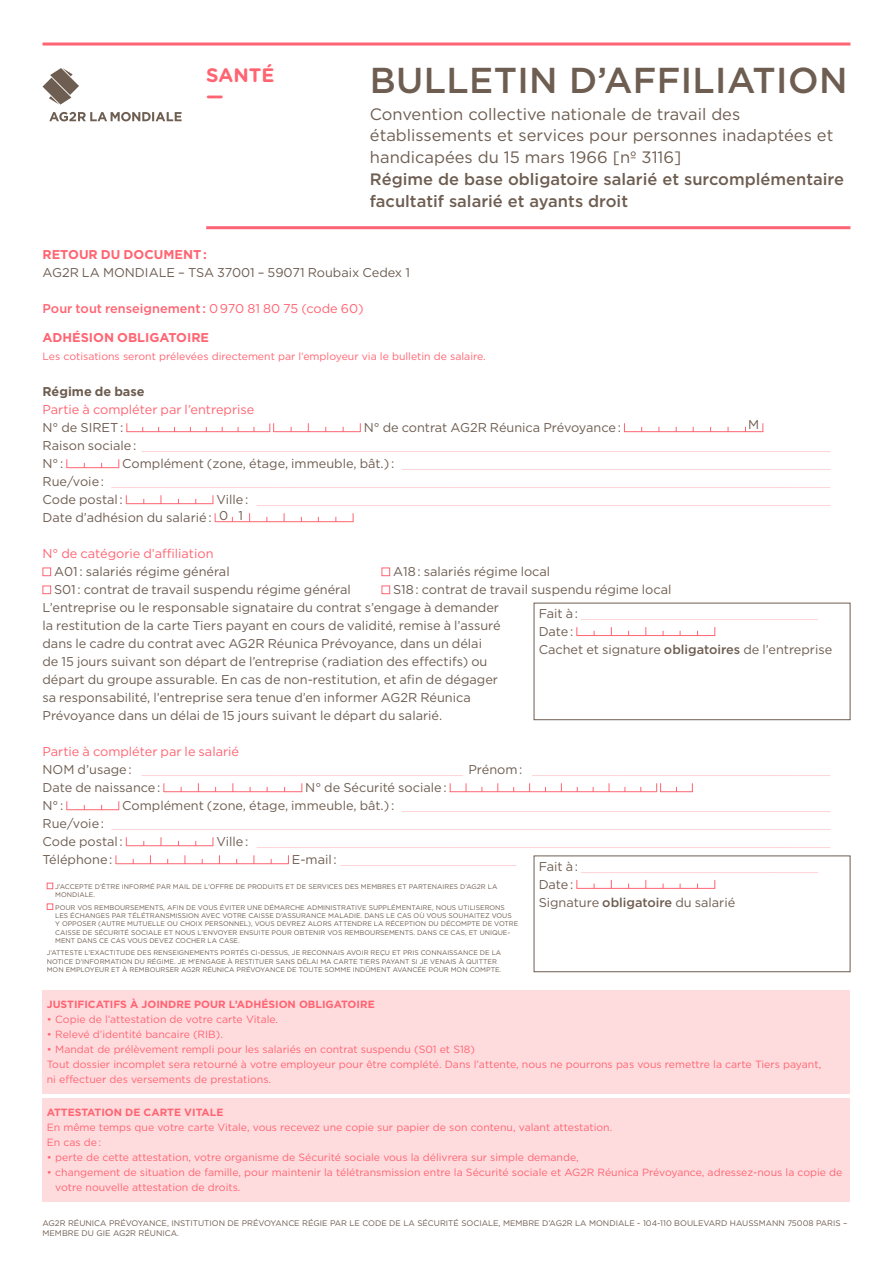
<style>
.page{position:relative;width:893px;height:1263px;background:#fff}
.page>*{position:absolute;margin:0;border:0;box-sizing:border-box;transform-origin:0 0}
.t1{font:500 36px "Gotham";letter-spacing:.01em;color:#6e5d51}
.t2{font:700 19.5px/21px "Gotham Rounded";color:#ff6472}
.t3{font:16.5px/21.8px "Gotham";color:#6e5d51}
.t4{font:500 16.5px/21.8px "Gotham";color:#6e5d51}
.t5{font:12.75px/18px "Gotham";color:#fecace}
.t6{font:12.75px/18px "Gotham";color:#6e5d51}
.t7{font:12.75px "Gotham";color:#ff6472}
.t8{font:500 12.75px "Gotham";color:#ff6472}
.t9{font:700 12.75px "Gotham";color:#ff6472}
.t10{font:700 12.75px "Gotham";color:#6e5d51}
.t11{font:10.5px/15px "Gotham";color:#ff6472}
.t12{font:700 10.5px "Gotham";color:#ff6472}
.t13{font:8.1px/10.5px "Gotham";color:#6e5d51}
.t14{font:6.75px/8.2px "Gotham";color:#6e5d51}
.s1{font-weight:400}
.s2{color:#6e5d51}
.s3{color:#ff6472}
.s4{color:#fecace}
.s5{font-weight:500}
.s6{font-weight:500;color:#6e5d51}
</style>
<div class="page">
<hr style="left:43px;top:43px;width:807px;height:3px;background:#ff6472">
<hr style="left:206px;top:226px;width:644px;height:3px;background:#ff6472">
<div style="left:43px;top:990px;width:807px;height:104px;background:#fedcde"></div>
<div style="left:43px;top:1098px;width:807px;height:103px;background:#fedcde"></div>
<hr style="left:126px;top:431px;width:144px;height:1px;background:#ff6472">
<hr style="left:273px;top:431px;width:87px;height:1px;background:#ff6472">
<svg style="left:269px;top:423px;width:5px;height:9px"></svg>
<hr style="left:624px;top:431px;width:139px;height:1px;background:#ff6472">
<hr style="left:67px;top:467px;width:52px;height:1px;background:#ff6472">
<hr style="left:126px;top:503px;width:87px;height:1px;background:#ff6472">
<hr style="left:215px;top:521px;width:138px;height:1px;background:#ff6472">
<div style="left:43px;top:567px;width:8px;height:9px;background:#fff;border:1px solid #ff6472"></div>
<div style="left:382px;top:567px;width:8px;height:9px;background:#fff;border:1px solid #ff6472"></div>
<div style="left:43px;top:585px;width:8px;height:9px;background:#fff;border:1px solid #ff6472"></div>
<div style="left:382px;top:585px;width:8px;height:9px;background:#fff;border:1px solid #ff6472"></div>
<hr style="left:164px;top:791px;width:138px;height:1px;background:#ff6472">
<hr style="left:450px;top:791px;width:207px;height:1px;background:#ff6472">
<hr style="left:660px;top:791px;width:33px;height:1px;background:#ff6472">
<svg style="left:656px;top:783px;width:5px;height:9px"></svg>
<hr style="left:67px;top:809px;width:52px;height:1px;background:#ff6472">
<hr style="left:126px;top:845px;width:87px;height:1px;background:#ff6472">
<hr style="left:116px;top:863px;width:173px;height:1px;background:#ff6472">
<svg style="left:47px;top:883px;width:6px;height:6px"></svg>
<svg style="left:47px;top:903px;width:6px;height:7px"></svg>
<hr style="left:577px;top:635px;width:138px;height:1px;background:#ff6472">
<div style="left:534px;top:603px;width:316px;height:117px;border:1px solid #6e5d51"></div>
<hr style="left:577px;top:888px;width:138px;height:1px;background:#ff6472">
<div style="left:534px;top:855px;width:316px;height:117px;border:1px solid #6e5d51"></div>
<svg style="left:43px;top:68px;width:139px;height:53px"></svg>
<h2 class="t2" style="left:206px;top:64px;width:70px">SANTÉ —</h2>
<h1 class="t1" style="left:370px;top:57px;width:479px">BULLETIN D’AFFILIATION</h1>
<p class="t3" style="left:370px;top:102px;width:465px">Convention collective nationale de travail des établissements et services pour personnes inadaptées et handicapées du 15 mars 1966 [nº 3116]</p>
<p class="t4" style="left:370px;top:168px;width:476px">Régime de base obligatoire salarié et surcomplémentaire facultatif salarié et ayants droit</p>
<p class="t9" style="left:43px;top:246px;width:166px">RETOUR DU DOCUMENT :</p>
<p class="t6" style="left:43px;top:263px;width:369px">AG2R LA MONDIALE – TSA 37001 – 59071 Roubaix Cedex 1</p>
<p class="t8" style="left:43px;top:300px;width:323px">Pour tout renseignement : <span class="s1">0 970 81 80 75 (code 60)</span></p>
<p class="t9" style="left:43px;top:329px;width:168px">ADHÉSION OBLIGATOIRE</p>
<p class="t11" style="left:43px;top:349px;width:445px">Les cotisations seront prélevées directement par l’employeur via le bulletin de salaire.</p>
<p class="t10" style="left:43px;top:383px;width:104px">Régime de base</p>
<p class="t7" style="left:43px;top:401px;width:213px">Partie à compléter par l’entreprise</p>
<p class="t6" style="left:43px;top:418px;width:82px">N° de SIRET :</p>
<p class="t6" style="left:748px;top:415px;width:13px">M</p>
<p class="t5" style="left:43px;top:418px;width:789px;text-indent:321px"><span class="s2">N° de contrat AG2R Réunica Prévoyance :<br>Raison sociale :</span> __________________________________________________________________________________________<br><span class="s2">N° :</span></p>
<p class="t5" style="left:43px;top:454px;width:789px;text-align:justify;text-indent:80px"><span class="s2">Complément (zone, étage, immeuble, bât.) :</span> ________________________________________________________ <span class="s2">Rue/voie :</span> ______________________________________________________________________________________________ <span class="s2">Code postal :</span></p>
<p class="t5" style="left:216px;top:490px;width:616px"><span class="s2">Ville :</span> ___________________________________________________________________________</p>
<p class="t6" style="left:219px;top:506px;width:25px">0 1</p>
<p class="t6" style="left:43px;top:508px;width:171px">Date d’adhésion du salarié :</p>
<p class="t7" style="left:43px;top:545px;width:173px">N° de catégorie d’affiliation</p>
<p class="t6" style="left:54px;top:562px;width:177px">A01 : salariés régime général</p>
<p class="t6" style="left:393px;top:562px;width:159px">A18 : salariés régime local</p>
<p class="t6" style="left:54px;top:580px;width:298px">S01 : contrat de travail suspendu régime général</p>
<p class="t6" style="left:43px;top:580px;width:630px;text-indent:351px">S18 : contrat de travail suspendu régime local L’entreprise ou le responsable signataire du contrat s’engage à demander<br>la restitution de la carte Tiers payant en cours de validité, remise à l’assuré<br>dans le cadre du contrat avec AG2R Réunica Prévoyance, dans un délai<br>de 15 jours suivant son départ de l’entreprise (radiation des effectifs) ou<br>départ du groupe assurable. En cas de non-restitution, et afin de dégager<br>sa responsabilité, l’entreprise sera tenue d’en informer AG2R Réunica<br>Prévoyance dans un délai de 15 jours suivant le départ du salarié.</p>
<p class="t5" style="left:43px;top:742px;width:789px"><span class="s3">Partie à compléter par le salarié<br></span><span class="s2">NOM d’usage :</span> __________________________________________ <span class="s2">Prénom :</span> _______________________________________<br><span class="s2">Date de naissance :</span></p>
<p class="t6" style="left:539px;top:604px;width:295px">Fait à : <span class="s4">_______________________________<br></span>Date :<br>Cachet et signature <span class="s5">obligatoires</span> de l’entreprise</p>
<p class="t6" style="left:305px;top:778px;width:143px">N° de Sécurité sociale :</p>
<p class="t5" style="left:43px;top:796px;width:789px;text-align:justify;text-indent:80px"><span class="s2">Complément (zone, étage, immeuble, bât.) :</span> ________________________________________________________ <span class="s2">Rue/voie :</span> ______________________________________________________________________________________________ <span class="s2">Code postal :</span></p>
<p class="t6" style="left:43px;top:796px;width:22px">N° :</p>
<p class="t5" style="left:216px;top:832px;width:616px"><span class="s2">Ville :</span> ___________________________________________________________________________</p>
<p class="t6" style="left:43px;top:850px;width:71px">Téléphone :</p>
<p class="t5" style="left:292px;top:850px;width:226px"><span class="s2">E-mail :</span> _______________________</p>
<p class="t14" style="left:55px;top:882px;width:444px">J’ACCEPTE D’ÊTRE INFORMÉ PAR MAIL DE L’OFFRE DE PRODUITS ET DE SERVICES DES MEMBRES ET PARTENAIRES D’AG2R LA<br>MONDIALE.</p>
<p class="t14" style="left:55px;top:903px;width:465px">POUR VOS REMBOURSEMENTS, AFIN DE VOUS ÉVITER UNE DÉMARCHE ADMINISTRATIVE SUPPLÉMENTAIRE, NOUS UTILISERONS LES ÉCHANGES PAR TÉLÉTRANSMISSION AVEC VOTRE CAISSE D’ASSURANCE MALADIE. DANS LE CAS OÙ VOUS SOUHAITEZ VOUS<br>Y OPPOSER (AUTRE MUTUELLE OU CHOIX PERSONNEL), VOUS DEVREZ ALORS ATTENDRE LA RÉCEPTION DU DÉCOMPTE DE VOTRE CAISSE DE SÉCURITÉ SOCIALE ET NOUS L’ENVOYER ENSUITE POUR OBTENIR VOS REMBOURSEMENTS. DANS CE CAS, ET UNIQUE-MENT DANS CE CAS VOUS DEVEZ COCHER LA CASE.</p>
<p class="t14" style="left:47px;top:949px;width:456px">J’ATTESTE L’EXACTITUDE DES RENSEIGNEMENTS PORTÉS CI-DESSUS, JE RECONNAIS AVOIR REÇU ET PRIS CONNAISSANCE DE LA<br>NOTICE D’INFORMATION DU RÉGIME. JE M’ENGAGE À RESTITUER SANS DÉLAI MA CARTE TIERS PAYANT SI JE VENAIS À QUITTER<br>MON EMPLOYEUR ET À REMBOURSER AG2R RÉUNICA PRÉVOYANCE DE TOUTE SOMME INDÛMENT AVANCÉE POUR MON COMPTE.</p>
<p class="t12" style="left:47px;top:997px;width:329px">JUSTIFICATIFS À JOINDRE POUR L’ADHÉSION OBLIGATOIRE</p>
<p class="t11" style="left:47px;top:1012px;width:233px">• Copie de l’attestation de votre carte Vitale.</p>
<p class="t11" style="left:47px;top:1027px;width:178px">• Relevé d’identité bancaire (RIB).</p>
<p class="t11" style="left:47px;top:1042px;width:776px">• Mandat de prélèvement rempli pour les salariés en contrat suspendu (S01 et S18)<br>Tout dossier incomplet sera retourné à votre employeur pour être complété. Dans l’attente, nous ne pourrons pas vous remettre la carte Tiers payant, ni effectuer des versements de prestations.</p>
<p class="t12" style="left:47px;top:1105px;width:178px">ATTESTATION DE CARTE VITALE</p>
<p class="t11" style="left:47px;top:1120px;width:567px">En même temps que votre carte Vitale, vous recevez une copie sur papier de son contenu, valant attestation.<br>En cas de :</p>
<p class="t11" style="left:47px;top:1150px;width:533px">• perte de cette attestation, votre organisme de Sécurité sociale vous la délivrera sur simple demande,</p>
<p class="t11" style="left:55px;top:1165px;width:789px;text-indent:-9px">• changement de situation de famille, pour maintenir la télétransmission entre la Sécurité sociale et AG2R Réunica Prévoyance, adressez-nous la copie de votre nouvelle attestation de droits.</p>
<p class="t5" style="left:539px;top:857px;width:281px"><span class="s2">Fait à :</span> _______________________________<br><span class="s2">Date :<br>Signature</span> <span class="s6">obligatoire</span> <span class="s2">du salarié</span></p>
<p class="t13" style="left:43px;top:1217px;width:806px">AG2R RÉUNICA PRÉVOYANCE, INSTITUTION DE PRÉVOYANCE RÉGIE PAR LE CODE DE LA SÉCURITÉ SOCIALE, MEMBRE D’AG2R LA MONDIALE - 104-110 BOULEVARD HAUSSMANN 75008 PARIS –<br>MEMBRE DU GIE AG2R RÉUNICA.</p>
</div>
